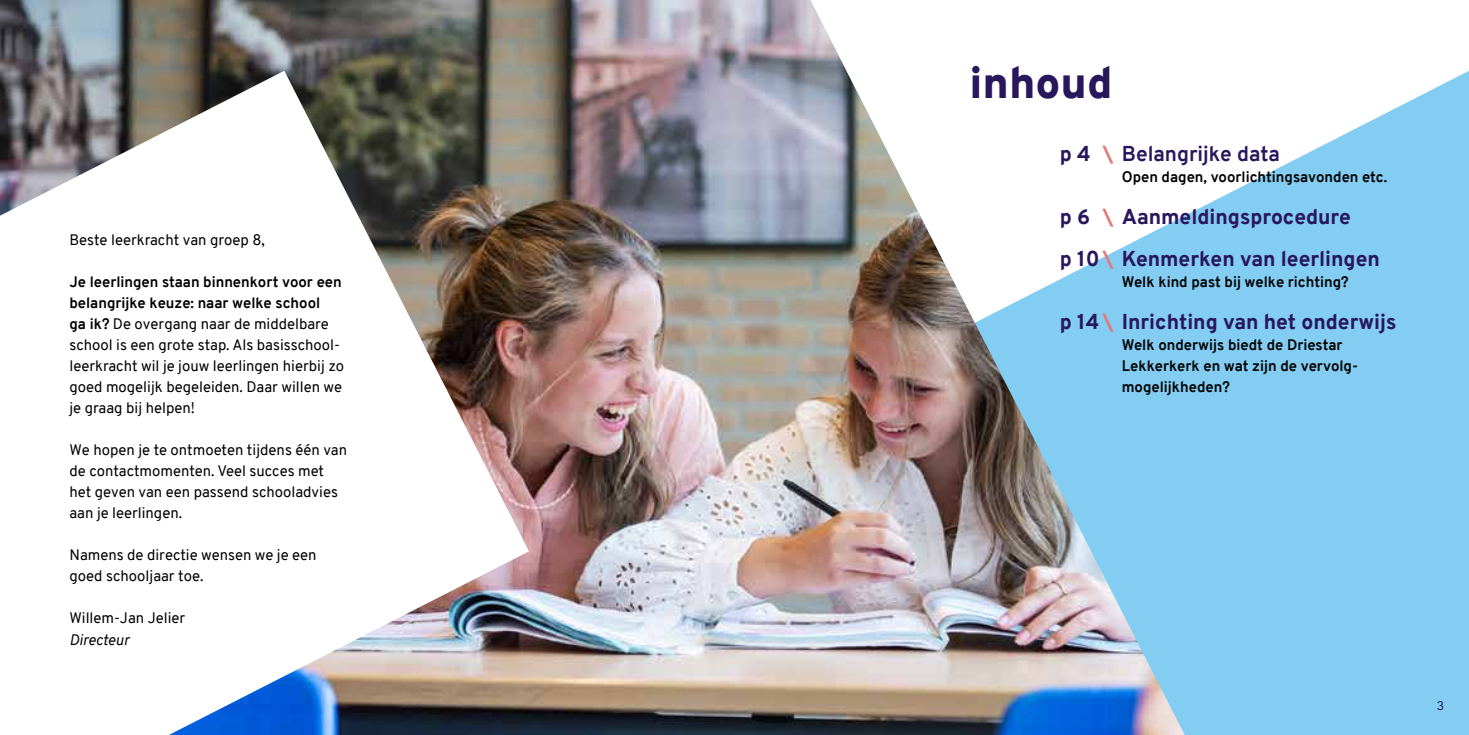
<style>
.page{position:relative;width:1469px;height:735px;background:#fff}
.page>*{position:absolute;margin:0;border:0;box-sizing:border-box;transform-origin:0 0}
.t1{font:900 43.75px "Overpass";color:#28175c}
.t2{font:800 21px/42px "Overpass";color:#28175c}
.t3{font:700 21px "Overpass";color:#28175c}
.t4{font:14.88px/21px "Overpass";color:#000}
.t5{font:700 14.88px/21px "Overpass";color:#000}
.t6{font:italic 14.88px "Overpass";color:#000}
.t7{font:12.25px "Overpass";color:#28175c}
.s1{font-weight:700}
.s2{font-weight:800}
.s3{font-weight:800;color:#e27876}
.s4{color:#e27876}
</style>
<div class="page">
<div style="left:0;top:0;width:1468px;height:734px;background:#83ccf2"></div>
<img style="left:0;top:0;width:1184px;height:734px">
<img style="left:0;top:71px;width:529px;height:663px">
<svg style="left:810px;top:0;width:658px;height:322px;fill:#fff"></svg>
<p class="t4" style="left:69px;top:229px;width:197px">Beste leerkracht van groep 8,</p>
<p class="t4" style="left:69px;top:271px;width:276px"><span class="s1">Je leerlingen staan binnenkort voor een belangrijke keuze: naar welke school<br>ga ik?</span> De overgang naar de middelbare school is een grote stap. Als basisschool&shy;leerkracht wil je jouw leerlingen hierbij zo goed mogelijk begeleiden. Daar willen we je graag bij helpen!</p>
<p class="t4" style="left:69px;top:439px;width:279px">We hopen je te ontmoeten tijdens één van de contactmomenten. Veel succes met het geven van een passend schooladvies aan je leerlingen.</p>
<p class="t4" style="left:69px;top:544px;width:249px">Namens de directie wensen we je een goed schooljaar toe.</p>
<p class="t4" style="left:69px;top:607px;width:117px">Willem-Jan Jelier</p>
<p class="t6" style="left:69px;top:628px;width:61px">Directeur</p>
<h1 class="t1" style="left:969px;top:51px;width:145px">inhoud</h1>
<h2 class="t3" style="left:1059px;top:138px;width:222px"><span class="s2">p 4</span> <span class="s3">\</span> Belangrijke data</h2>
<p class="t5" style="left:1121px;top:166px;width:267px">Open dagen, voorlichtingsavonden etc.</p>
<h2 class="t2" style="left:1059px;top:196px;width:322px">p 6 <span class="s4">\</span> Aanmeldingsprocedure<br>p 10 <span class="s4">\</span> Kenmerken van leerlingen</h2>
<p class="t5" style="left:1121px;top:271px;width:228px">Welk kind past bij welke richting?</p>
<h2 class="t2" style="left:1059px;top:301px;width:338px">p 14 <span class="s4">\</span> Inrichting van het onderwijs</h2>
<p class="t5" style="left:1121px;top:334px;width:238px">Welk onderwijs biedt de Driestar<br>Lekkerkerk en wat zijn de vervolg&shy;mogelijkheden?</p>
<p class="t7" style="left:1436px;top:696px;width:9px">3</p>
</div>
